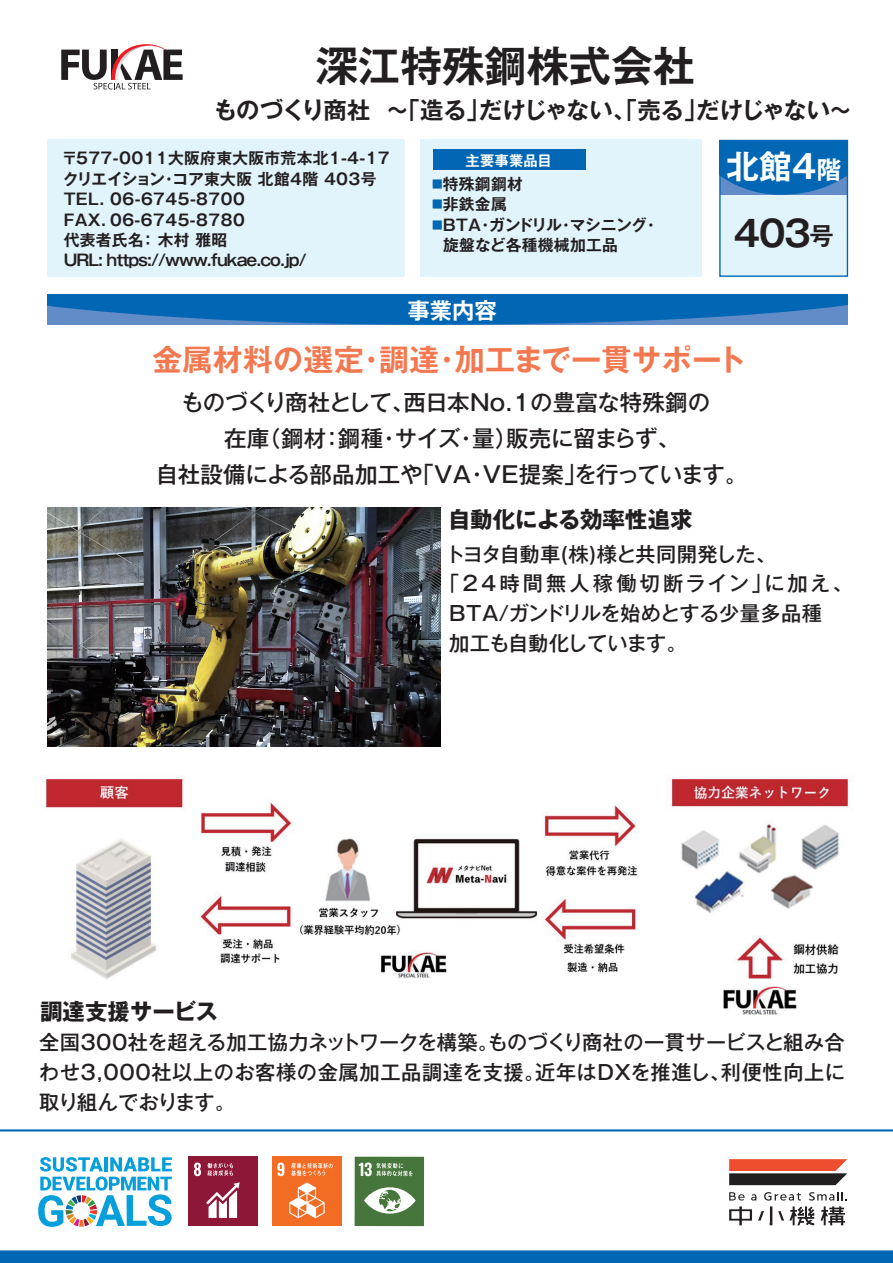
<style>
.page{position:relative;width:893px;height:1263px;background:#fff}
.page>*{position:absolute;margin:0;border:0;box-sizing:border-box;transform-origin:0 0}
.t1{font:700 42.15px "Gothic MB101 Pro De";color:#231f20}
.t2{font:700 35.62px "Gothic MB101 Pro De";color:#231f20}
.t3{font:700 32.85px "Gothic MB101 Pro De";color:#fff}
.t4{font:700 29.92px "Gothic MB101 Pro De";letter-spacing:.01em;color:#f4784f}
.t5{font:700 23.4px "Gothic MB101 Pro De";letter-spacing:-.04em;color:#231f20}
.t6{font:500 22.5px/36px "Gothic MB101 Pro";letter-spacing:-.01em;color:#231f20;text-align:center}
.t7{font:700 22.5px "Gothic MB101 Pro";color:#231f20}
.t8{font:700 22.35px "Gothic MB101 Pro De";color:#fff}
.t9{font:500 20.25px/29.8px "Gothic MB101 Pro";letter-spacing:.02em;color:#231f20;text-align:justify}
.t10{font:500 20.25px "Gothic MB101 Pro";letter-spacing:-.025em;color:#231f20}
.t11{font:500 20.25px "Gothic MB101 Pro";letter-spacing:.155em;color:#231f20}
.t12{font:500 20.25px "Gothic MB101 Pro";letter-spacing:-.035em;color:#231f20}
.t13{font:500 20.25px "Gothic MB101 Pro";letter-spacing:-.03em;color:#231f20}
.t14{font:700 15.75px/20.4px "Gothic MB101 Pro De";letter-spacing:.02em;color:#231f20}
.t15{font:700 15.75px/20.4px "Gothic MB101 Pro De";letter-spacing:-.01em;color:#231f20}
.t16{font:700 14.25px "Gothic MB101 Pro De";letter-spacing:.02em;color:#fff}
.s1{font-size:24.38px}
.s2{font-size:10.5px;color:#0166b3}
</style>
<div class="page">
<img style="left:44px;top:778px;width:807px;height:237px">
<div style="left:0;top:1250px;width:893px;height:13px;background:#0166b3"></div>
<hr style="left:0;top:1129px;width:893px;height:2px;background:#0166b3">
<svg style="left:729px;top:1206px;width:23px;height:19px"></svg>
<svg style="left:758px;top:1206px;width:14px;height:19px"></svg>
<svg style="left:820px;top:1206px;width:25px;height:19px"></svg>
<svg style="left:778px;top:1206px;width:36px;height:19px"></svg>
<svg style="left:729px;top:1159px;width:118px;height:26px;background:#9a5245"></svg>
<svg style="left:751px;top:1194px;width:5px;height:6px"></svg>
<svg style="left:729px;top:1192px;width:15px;height:8px"></svg>
<svg style="left:764px;top:1192px;width:37px;height:8px"></svg>
<svg style="left:809px;top:1192px;width:37px;height:8px"></svg>
<svg style="left:38px;top:1157px;width:134px;height:70px"></svg>
<div style="left:47px;top:140px;width:358px;height:137px;background:#e1f4fc"></div>
<div style="left:421px;top:140px;width:281px;height:137px;background:#e1f4fc"></div>
<svg style="left:47px;top:294px;width:800px;height:31px;background:#146db7"></svg>
<svg style="left:721px;top:142px;width:125px;height:53px;background:#0c6ab5"></svg>
<div style="left:720px;top:195px;width:127px;height:82px;background:#e1f4fc"></div>
<div style="left:719px;top:140px;width:129px;height:137px;border:1px solid #0166b3"></div>
<div style="left:434px;top:149px;width:152px;height:21px;background:#0166b3"></div>
<img style="left:47px;top:508px;width:393px;height:239px">
<svg style="left:61px;top:44px;width:122px;height:45px"></svg>
<div style="left:188px;top:1157px;width:70px;height:69px;background:#8e1737"></div>
<svg style="left:194px;top:1162px;width:7px;height:14px"></svg>
<svg style="left:206px;top:1182px;width:34px;height:36px"></svg>
<svg style="left:207px;top:1163px;width:26px;height:13px"></svg>
<div style="left:272px;top:1157px;width:69px;height:69px;background:#f36c24"></div>
<svg style="left:277px;top:1162px;width:7px;height:14px"></svg>
<svg style="left:289px;top:1182px;width:36px;height:36px"></svg>
<svg style="left:291px;top:1163px;width:42px;height:13px"></svg>
<div style="left:355px;top:1157px;width:69px;height:69px;background:#46763b"></div>
<svg style="left:364px;top:1187px;width:52px;height:27px"></svg>
<svg style="left:359px;top:1162px;width:54px;height:14px"></svg>
<h1 class="t1" style="left:316px;top:31px;width:381px">深江特殊鋼株式会社</h1>
<h3 class="t5" style="left:214px;top:91px;width:640px">ものづくり商社 ～「造る」だけじゃない、「売る」だけじゃない～</h3>
<p class="t14" style="left:62px;top:146px;width:329px">〒577-0011大阪府東大阪市荒本北1-4-17クリエイション・コア東大阪 北館4階 403号<br>TEL. ０６-６７４５-８７００<br>FAX. ０６-６７４５-８７８０<br>代表者氏名： 木村 雅昭<br>URL: https://www.fukae.co.jp/</p>
<h3 class="t3" style="left:726px;top:139px;width:116px">北館4<span class="s1">階</span></h3>
<p class="t16" style="left:465px;top:148px;width:88px">主要事業品目</p>
<p class="t14" style="left:432px;top:172px;width:92px"><span class="s2">■</span>特殊鋼鋼材</p>
<p class="t14" style="left:432px;top:192px;width:76px"><span class="s2">■</span>非鉄金属</p>
<p class="t15" style="left:443px;top:213px;width:217px;text-indent:-11px"><span class="s2">■</span>ＢＴＡ・ガンドリル・マシニング・旋盤など各種機械加工品</p>
<h2 class="t2" style="left:734px;top:204px;width:102px">403<span class="s1">号</span></h2>
<h3 class="t8" style="left:407px;top:292px;width:91px">事業内容</h3>
<h3 class="t4" style="left:152px;top:335px;width:596px">金属材料の選定・調達・加工まで一貫サポート</h3>
<h3 class="t6" style="left:156px;top:382px;width:593px">ものづくり商社として、西日本No.1の豊富な特殊鋼の<br>在庫（鋼材：鋼種・サイズ・量）販売に留まらず、<br>自社設備による部品加工や「VA・VE提案」を行っています。</h3>
<h3 class="t7" style="left:448px;top:501px;width:246px">自動化による効率性追求</h3>
<h3 class="t7" style="left:40px;top:993px;width:179px">調達支援サービス</h3>
<p class="t12" style="left:445px;top:537px;width:333px">トヨタ自動車(株)様と共同開発した、</p>
<p class="t11" style="left:439px;top:567px;width:415px">「24時間無人稼働切断ライン」に加え、</p>
<p class="t10" style="left:449px;top:597px;width:374px">BTA/ガンドリルを始めとする少量多品種</p>
<p class="t13" style="left:449px;top:626px;width:239px">加工も自動化しています。</p>
<p class="t9" style="left:39px;top:1025px;width:807px">全国300社を超える加工協力ネットワークを構築。ものづくり商社の一貫サービスと組み合わせ3,000社以上のお客様の金属加工品調達を支援。近年はDXを推進し、利便性向上に取り組んでおります。</p>
</div>
